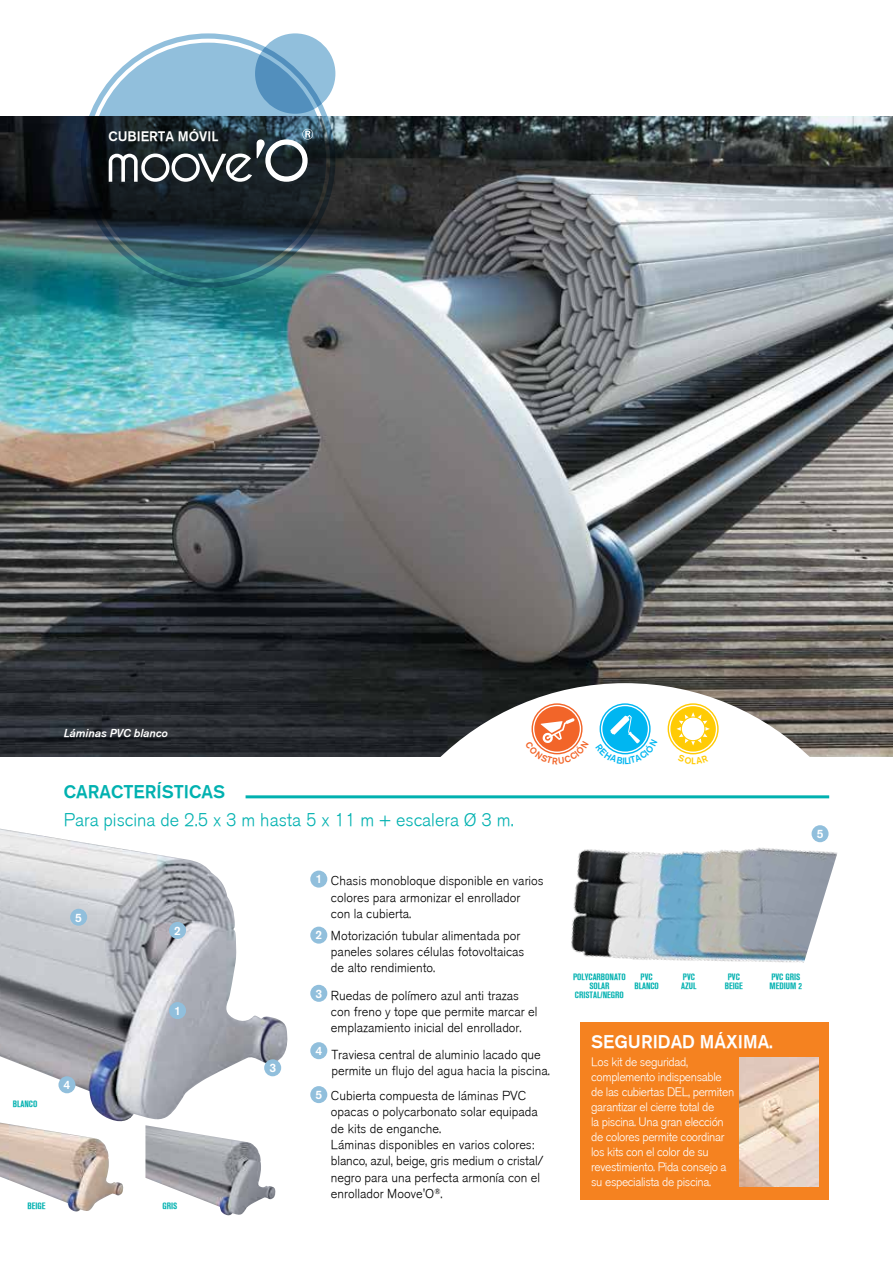
<style>
.page{position:relative;width:893px;height:1263px;background:#fff}
.page>*{position:absolute;margin:0;border:0;box-sizing:border-box;transform-origin:0 0}
.t1{font:18px "Akzidenz Grotesk BE Light";color:#00b1b0}
.t2{font:18px "Akzidenz Grotesk BE Md";color:#fff}
.t3{font:18px "Akzidenz Grotesk BE Md";color:#00b1b0}
.t4{font:13.5px "Akzidenz Grotesk BE Md";color:#fff}
.t5{font:12.75px/16.2px "Akzidenz Grotesk BE Light";color:#000}
.t6{font:12px/15px "Akzidenz Grotesk BE Light";letter-spacing:-.03em;color:#fff}
.t7{font:700 12px "Akzidenz Grotesk";color:#fff}
.t8{font:11.25px "Akzidenz Grotesk BE Md It";color:#fff}
.t9{font:9px/9px "Akzidenz Grotesk BE Bold Cn";color:#00b1b0;text-align:center}
.s1{font-family:"Akzidenz Grotesk";font-weight:700;font-size:12px;color:#fff}
</style>
<div class="page">
<img style="left:0;top:117px;width:893px;height:640px">
<div style="left:357px;top:683px;width:536px;height:536px;background:#fff;border-radius:50%"></div>
<hr style="left:246px;top:795px;width:583px;height:3px;background:#00b1b0">
<div style="left:534px;top:706px;width:46px;height:45px;background:#f26529;border-radius:50%"></div>
<div style="left:602px;top:706px;width:46px;height:45px;background:#00b6f1;border-radius:50%"></div>
<div style="left:670px;top:706px;width:46px;height:45px;background:#ffcb05;border-radius:50%"></div>
<div style="left:668px;top:703px;width:51px;height:51px;border:1px solid #ffcb05;border-radius:50%"></div>
<svg style="left:676px;top:712px;width:34px;height:33px"></svg>
<div style="left:580px;top:1022px;width:249px;height:177px;background:#f58220"></div>
<img style="left:739px;top:1058px;width:79px;height:128px">
<svg style="left:255px;top:33px;width:80px;height:81px;fill:#91bfdc"></svg>
<svg style="left:90px;top:43px;width:236px;height:236px"></svg>
<svg style="left:109px;top:129px;width:204px;height:53px"></svg>
<img style="left:0;top:829px;width:288px;height:293px">
<div style="left:169px;top:922px;width:17px;height:17px;background:#91bfdc;border-radius:50%"></div>
<div style="left:169px;top:1002px;width:17px;height:17px;background:#91bfdc;border-radius:50%"></div>
<div style="left:58px;top:1076px;width:17px;height:17px;background:#91bfdc;border-radius:50%"></div>
<div style="left:264px;top:1059px;width:17px;height:17px;background:#91bfdc;border-radius:50%"></div>
<div style="left:70px;top:909px;width:17px;height:17px;background:#91bfdc;border-radius:50%"></div>
<img style="left:0;top:1122px;width:123px;height:90px">
<img style="left:145px;top:1125px;width:131px;height:91px">
<div style="left:310px;top:870px;width:17px;height:17px;background:#91bfdc;border-radius:50%"></div>
<div style="left:310px;top:927px;width:17px;height:17px;background:#91bfdc;border-radius:50%"></div>
<div style="left:310px;top:985px;width:17px;height:17px;background:#91bfdc;border-radius:50%"></div>
<div style="left:310px;top:1042px;width:17px;height:17px;background:#91bfdc;border-radius:50%"></div>
<div style="left:310px;top:1086px;width:17px;height:17px;background:#91bfdc;border-radius:50%"></div>
<img style="left:571px;top:825px;width:266px;height:138px">
<svg style="left:531px;top:718px;width:52px;height:37px"></svg>
<svg style="left:599px;top:715px;width:52px;height:40px"></svg>
<p class="t4" style="left:108px;top:128px;width:111px">CUBIERTA MÓVIL</p>
<p class="t9" style="left:13px;top:1099px;width:26px">BLANCO</p>
<p class="t9" style="left:27px;top:1201px;width:20px">BEIGE</p>
<p class="t8" style="left:64px;top:726px;width:106px">Láminas PVC blanco</p>
<p class="t3" style="left:64px;top:781px;width:163px">CARACTERÍSTICAS</p>
<p class="t1" style="left:64px;top:810px;width:452px">Para piscina de 2.5 x 3 m hasta 5 x 11 m + escalera Ø 3 m.</p>
<p class="t7" style="left:75px;top:910px;width:8px">5</p>
<p class="t7" style="left:64px;top:1078px;width:8px">4</p>
<p class="t7" style="left:174px;top:923px;width:8px">2</p>
<p class="t7" style="left:174px;top:1003px;width:8px">1</p>
<p class="t9" style="left:162px;top:1201px;width:16px">GRIS</p>
<p class="t7" style="left:269px;top:1061px;width:8px">3</p>
<p class="t5" style="left:331px;top:873px;width:214px;text-indent:-15px"><sup>1</sup> Chasis monobloque disponible en varios colores para armonizar el enrollador<br>con la cubierta.</p>
<p class="t5" style="left:331px;top:927px;width:195px;text-indent:-15px"><span class="s1">2</span> Motorización tubular alimentada por paneles solares células fotovoltaicas de alto rendimiento.</p>
<p class="t5" style="left:331px;top:987px;width:208px;text-indent:-15px"><sup>3</sup> Ruedas de polímero azul anti trazas con freno y tope que permite marcar el emplazamiento inicial del enrollador.</p>
<p class="t5" style="left:331px;top:1047px;width:220px;text-indent:-16px"><sup>4</sup> Traviesa central de aluminio lacado que permite un flujo del agua hacia la piscina.</p>
<p class="t5" style="left:331px;top:1088px;width:214px;text-indent:-15px"><span class="s1">5</span> Cubierta compuesta de láminas PVC opacas o polycarbonato solar equipada de kits de enganche.<br>Láminas disponibles en varios colores: blanco, azul, beige, gris medium o cristal/ negro para una perfecta armonía con el enrollador Moove'O<sup>®</sup>.</p>
<p class="t7" style="left:817px;top:827px;width:8px">5</p>
<p class="t9" style="left:573px;top:973px;width:54px">POLYCARBONATO<br>SOLAR<br>CRISTAL/NEGRO</p>
<p class="t9" style="left:634px;top:973px;width:26px">PVC<br>BLANCO</p>
<p class="t9" style="left:725px;top:972px;width:20px">PVC<br>BEIGE</p>
<p class="t9" style="left:770px;top:972px;width:34px;text-align:left">PVC GRIS<br>MEDIUM 2</p>
<p class="t9" style="left:681px;top:972px;width:17px;text-align:left">PVC<br>AZUL</p>
<p class="t2" style="left:591px;top:1030px;width:183px">SEGURIDAD MáxIMA.</p>
<p class="t6" style="left:591px;top:1055px;width:145px">Los kit de seguridad, complemento indispensable de las cubiertas DEL, permiten garantizar el cierre total de<br>la piscina. Una gran elección de colores permite coordinar los kits con el color de su revestimiento. Pida consejo a su especialista de piscina.</p>
</div>
